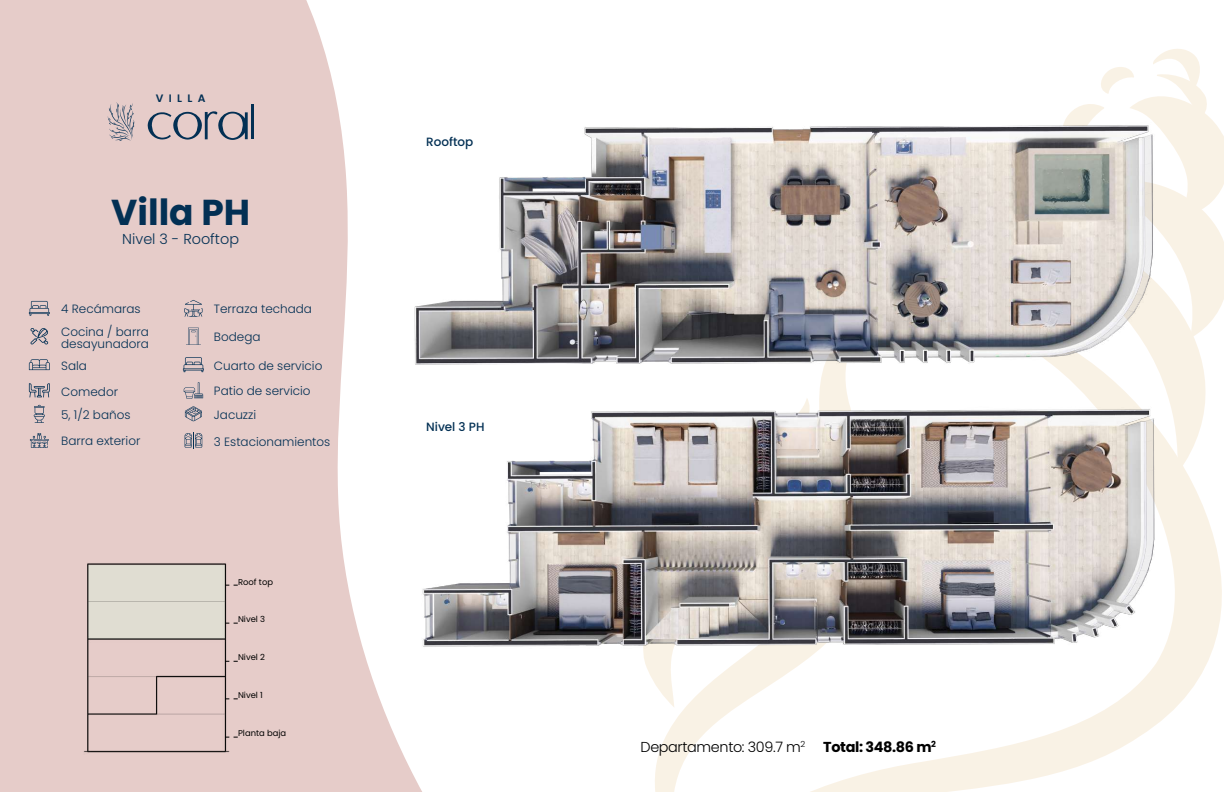
<style>
.page{position:relative;width:1224px;height:792px;background:#fff}
.page>*{position:absolute;margin:0;border:0;box-sizing:border-box;transform-origin:0 0}
.t1{font:700 36px "Poppins";color:#033054}
.t2{font:300 14.4px "Poppins";letter-spacing:-.025em;color:#000}
.t3{font:300 14.4px "Poppins";color:#033054}
.t4{font:300 12px/12px "Poppins";color:#033054}
.t5{font:500 12px "Poppins";color:#033054}
.t6{font:600 10.8px "Poppins";letter-spacing:.5em;color:#033054}
.t7{font:8.4px "Poppins";color:#000}
.s1{font-weight:700}
</style>
<div class="page">
<svg style="left:889px;top:338px;width:333px;height:454px"></svg>
<svg style="left:655px;top:376px;width:234px;height:416px"></svg>
<svg style="left:1068px;top:49px;width:156px;height:289px"></svg>
<svg style="left:645px;top:662px;width:177px;height:46px"></svg>
<div style="left:0;top:0;width:209px;height:792px;background:#e6ccc9"></div>
<svg style="left:209px;top:0;width:213px;height:792px;fill:#e6ccc9"></svg>
<img style="left:75px;top:555px;width:162px;height:206px">
<svg style="left:225px;top:585px;width:13px;height:1px"></svg>
<svg style="left:225px;top:623px;width:13px;height:1px"></svg>
<svg style="left:225px;top:661px;width:13px;height:1px"></svg>
<svg style="left:225px;top:699px;width:13px;height:1px"></svg>
<svg style="left:225px;top:737px;width:13px;height:1px"></svg>
<svg style="left:108px;top:102px;width:26px;height:39px"></svg>
<svg style="left:147px;top:111px;width:101px;height:29px"></svg>
<hr style="left:251px;top:104px;width:2px;height:35px;background:#033054">
<svg style="left:29px;top:301px;width:21px;height:15px"></svg>
<svg style="left:30px;top:328px;width:18px;height:17px"></svg>
<svg style="left:29px;top:383px;width:21px;height:15px"></svg>
<svg style="left:29px;top:359px;width:21px;height:11px"></svg>
<svg style="left:184px;top:300px;width:19px;height:17px"></svg>
<svg style="left:34px;top:405px;width:11px;height:18px"></svg>
<svg style="left:186px;top:328px;width:15px;height:17px"></svg>
<svg style="left:185px;top:432px;width:17px;height:17px"></svg>
<svg style="left:184px;top:382px;width:19px;height:17px"></svg>
<svg style="left:183px;top:357px;width:21px;height:15px"></svg>
<svg style="left:30px;top:433px;width:19px;height:15px"></svg>
<svg style="left:185px;top:406px;width:17px;height:15px"></svg>
<img style="left:410px;top:396px;width:751px;height:266px">
<img style="left:410px;top:116px;width:751px;height:260px">
<p class="t6" style="left:156px;top:92px;width:51px">VILLA</p>
<h1 class="t1" style="left:111px;top:192px;width:140px">Villa PH</h1>
<p class="t3" style="left:122px;top:230px;width:118px">Nivel 3 - Rooftop</p>
<p class="t4" style="left:61px;top:303px;width:81px">4 Recámaras</p>
<p class="t4" style="left:61px;top:326px;width:89px">Cocina / barra desayunadora</p>
<p class="t4" style="left:61px;top:353px;width:58px;line-height:25.9px">Sala<br>Comedor</p>
<p class="t4" style="left:61px;top:409px;width:71px">5, 1/2 baños</p>
<p class="t4" style="left:61px;top:435px;width:81px">Barra exterior</p>
<p class="t4" style="left:214px;top:303px;width:100px">Terraza techada</p>
<p class="t4" style="left:214px;top:331px;width:48px">Bodega</p>
<p class="t4" style="left:214px;top:359px;width:110px">Cuarto de servicio</p>
<p class="t4" style="left:214px;top:379px;width:98px;line-height:23.5px">Patio de servicio<br>Jacuzzi</p>
<p class="t4" style="left:214px;top:436px;width:118px">3 Estacionamientos</p>
<p class="t7" style="left:238px;top:577px;width:36px">Roof top</p>
<p class="t7" style="left:238px;top:614px;width:29px">Nivel 3</p>
<p class="t7" style="left:238px;top:652px;width:29px">Nivel 2</p>
<p class="t7" style="left:238px;top:690px;width:26px">Nivel 1</p>
<p class="t7" style="left:238px;top:729px;width:50px">Planta baja</p>
<p class="t5" style="left:426px;top:135px;width:49px">Rooftop</p>
<p class="t5" style="left:426px;top:420px;width:60px">Nivel 3 PH</p>
<p class="t2" style="left:641px;top:739px;width:297px">Departamento: 309.7 m<sup>2</sup> <span class="s1">Total: 348.86 m</span><sup>2</sup></p>
</div>
